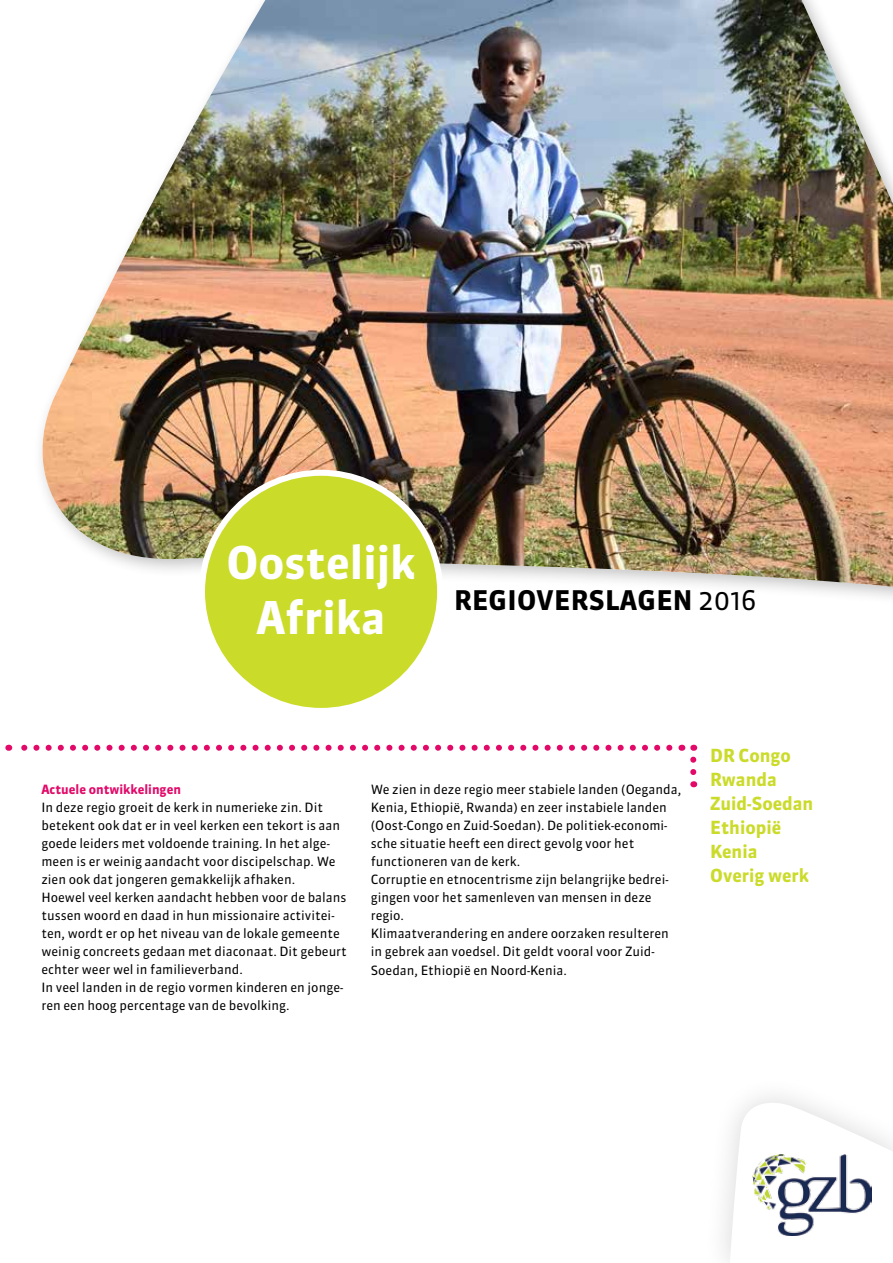
<style>
.page{position:relative;width:893px;height:1263px;background:#fff}
.page>*{position:absolute;margin:0;border:0;box-sizing:border-box;transform-origin:0 0}
.t1{font:700 45px/54px "Sanuk OT";color:#fff;text-align:center}
.t2{font:700 27px "Sanuk OT";letter-spacing:.01em;color:#000}
.t3{font:700 18px/24px "Sanuk OT";color:#cbdb2a}
.t4{font:12.75px/18px "Sanuk OT";color:#000}
.t5{font:700 12.75px "Sanuk OT";color:#e20969}
.s1{font-weight:400}
</style>
<div class="page">
<img style="left:41px;top:0;width:852px;height:587px">
<div style="left:202px;top:473px;width:238px;height:238px;background:#cbdb2a;border-radius:50%"></div>
<div style="left:199px;top:470px;width:244px;height:244px;border:6px solid #fff;border-radius:50%"></div>
<svg style="left:730px;top:1099px;width:163px;height:153px"></svg>
<img style="left:752px;top:1155px;width:119px;height:80px">
<svg style="left:8px;top:745px;width:661px;height:6px"></svg>
<svg style="left:690px;top:745px;width:6px;height:27px"></svg>
<h1 class="t1" style="left:226px;top:537px;width:191px">Oostelijk<br>Afrika</h1>
<h2 class="t2" style="left:454px;top:583px;width:304px">REGIOVERSLAGEN <span class="s1">2016</span></h2>
<p class="t5" style="left:41px;top:782px;width:141px">Actuele ontwikkelingen</p>
<p class="t4" style="left:41px;top:799px;width:307px">In deze regio groeit de kerk in numerieke zin. Dit betekent ook dat er in veel kerken een tekort is aan goede leiders met voldoende training. In het alge&shy;meen is er weinig aandacht voor discipelschap. We zien ook dat jongeren gemakkelijk afhaken.<br>Hoewel veel kerken aandacht hebben voor de balans tussen woord en daad in hun missionaire activitei&shy;ten, wordt er op het niveau van de lokale gemeente weinig concreets gedaan met diaconaat. Dit gebeurt echter weer wel in familieverband.<br>In veel landen in de regio vormen kinderen en jonge&shy;ren een hoog percentage van de bevolking.</p>
<p class="t4" style="left:371px;top:781px;width:312px">We zien in deze regio meer stabiele landen (Oeganda, Kenia, Ethiopië, Rwanda) en zeer instabiele landen (Oost-Congo en Zuid-Soedan). De politiek-economi&shy;sche situatie heeft een direct gevolg voor het functioneren van de kerk.<br>Corruptie en etnocentrisme zijn belangrijke bedrei&shy;gingen voor het samenleven van mensen in deze regio.<br>Klimaatverandering en andere oorzaken resulteren in gebrek aan voedsel. Dit geldt vooral voor Zuid-Soedan, Ethiopië en Noord-Kenia.</p>
<h3 class="t3" style="left:710px;top:744px;width:105px">DR Congo<br>Rwanda<br>Zuid-Soedan<br>Ethiopië<br>Kenia<br>Overig werk</h3>
</div>
